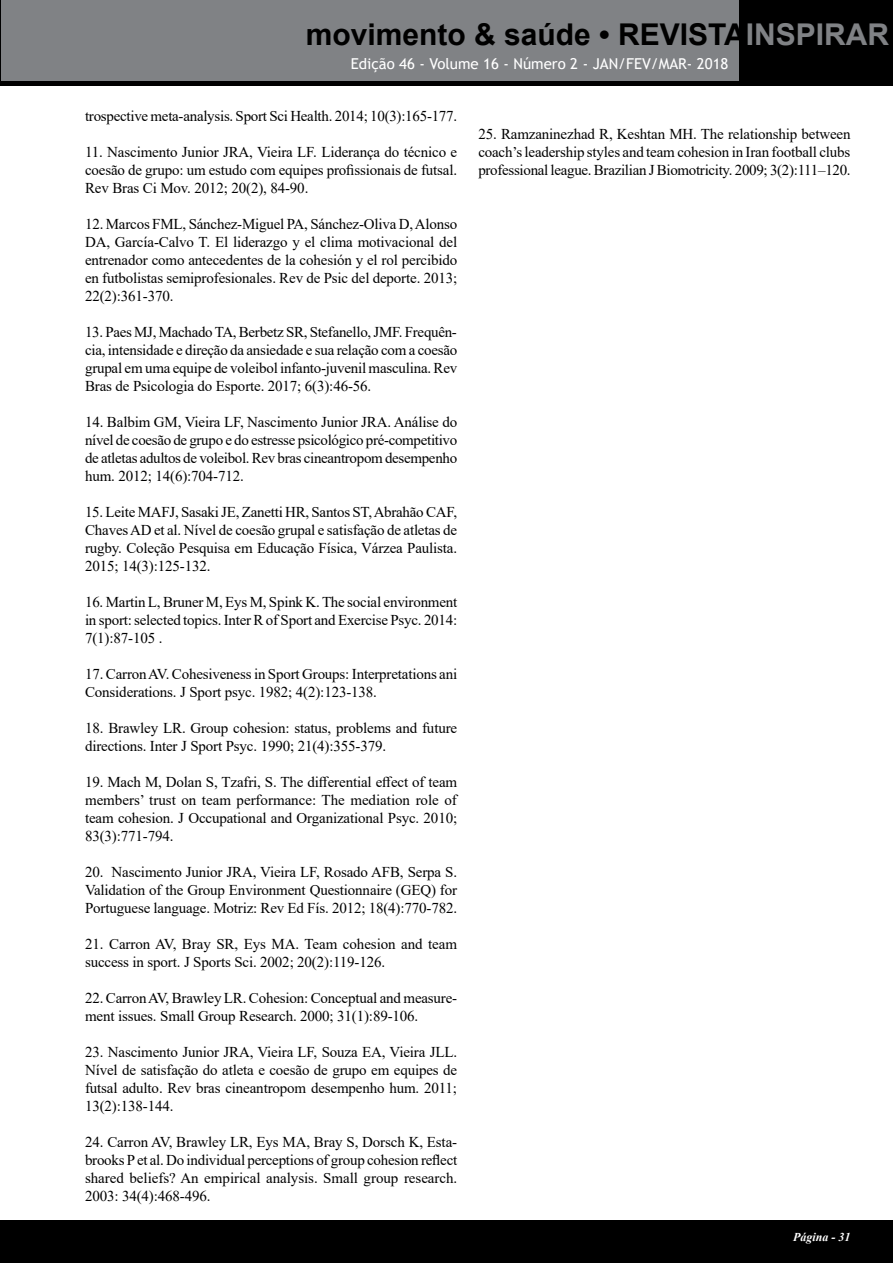
<style>
.page{position:relative;width:893px;height:1263px;background:#fff}
.page>*{position:absolute;margin:0;border:0;box-sizing:border-box;transform-origin:0 0}
.t1{font:700 30px "Arial";color:#000}
.t2{font:15px/18px "Times New Roman";letter-spacing:-.01em;color:#000;text-align:justify}
.t3{font:15px "Trebuchet MS";color:#fff}
.t4{font:italic 700 12px "Times New Roman";color:#fff}
.s1{color:#808285}
</style>
<div class="page">
<div style="left:0;top:1220px;width:893px;height:43px;background:#000"></div>
<div style="left:0;top:0;width:893px;height:85px;background:#000"></div>
<div style="left:2px;top:0;width:737px;height:80px;background:#808285"></div>
<h1 class="t1" style="left:306px;top:14px;width:585px">movimento &amp; saúde • REVISTA<span class="s1">INSPIRAR</span></h1>
<p class="t3" style="left:351px;top:55px;width:379px">Edição 46 - Volume 16 - Número 2 - JAN/FEV/MAR- 2018</p>
<p class="t2" style="left:85px;top:106px;width:374px">trospective meta-analysis. Sport Sci Health. 2014; 10(3):165-177.</p>
<p class="t2" style="left:85px;top:142px;width:374px">11. Nascimento Junior JRA, Vieira LF. Liderança do técnico e coesão de grupo: um estudo com equipes profissionais de futsal.<br>Rev Bras Ci Mov. 2012; 20(2), 84-90.</p>
<p class="t2" style="left:85px;top:214px;width:374px">12. Marcos FML, Sánchez-Miguel PA, Sánchez-Oliva D, Alonso DA, García-Calvo T. El liderazgo y el clima motivacional del entrenador como antecedentes de la cohesión y el rol percibido en futbolistas semiprofesionales. Rev de Psic del deporte. 2013; 22(2):361-370.</p>
<p class="t2" style="left:85px;top:322px;width:374px">13. Paes MJ, Machado TA, Berbetz SR, Stefanello, JMF. Frequên&shy;cia, intensidade e direção da ansiedade e sua relação com a coesão grupal em uma equipe de voleibol infanto-juvenil masculina. Rev Bras de Psicologia do Esporte. 2017; 6(3):46-56.</p>
<p class="t2" style="left:85px;top:412px;width:374px">14. Balbim GM, Vieira LF, Nascimento Junior JRA. Análise do nível de coesão de grupo e do estresse psicológico pré-competitivo de atletas adultos de voleibol. Rev bras cineantropom desempenho hum. 2012; 14(6):704-712.</p>
<p class="t2" style="left:85px;top:502px;width:374px">15. Leite MAFJ, Sasaki JE, Zanetti HR, Santos ST, Abrahão CAF, Chaves AD et al. Nível de coesão grupal e satisfação de atletas de rugby. Coleção Pesquisa em Educação Física, Várzea Paulista.<br>2015; 14(3):125-132.</p>
<p class="t2" style="left:85px;top:592px;width:374px">16. Martin L, Bruner M, Eys M, Spink K. The social environment in sport: selected topics. Inter R of Sport and Exercise Psyc. 2014:<br>7(1):87-105 .</p>
<p class="t2" style="left:85px;top:664px;width:374px">17. Carron AV. Cohesiveness in Sport Groups: Interpretations ani<br>Considerations. J Sport psyc. 1982; 4(2):123-138.</p>
<p class="t2" style="left:85px;top:718px;width:374px">18. Brawley LR. Group cohesion: status, problems and future directions. Inter J Sport Psyc. 1990; 21(4):355-379.</p>
<p class="t2" style="left:85px;top:772px;width:374px">19. Mach M, Dolan S, Tzafri, S. The differential effect of team members’ trust on team performance: The mediation role of team cohesion. J Occupational and Organizational Psyc. 2010; 83(3):771-794.</p>
<p class="t2" style="left:85px;top:862px;width:374px">20. Nascimento Junior JRA, Vieira LF, Rosado AFB, Serpa S.<br>Validation of the Group Environment Questionnaire (GEQ) for Portuguese language. Motriz: Rev Ed Fís. 2012; 18(4):770-782.</p>
<p class="t2" style="left:85px;top:934px;width:374px">21. Carron AV, Bray SR, Eys MA. Team cohesion and team success in sport. J Sports Sci. 2002; 20(2):119-126.</p>
<p class="t2" style="left:85px;top:988px;width:374px">22. Carron AV, Brawley LR. Cohesion: Conceptual and measure&shy;ment issues. Small Group Research. 2000; 31(1):89-106.</p>
<p class="t2" style="left:85px;top:1042px;width:374px">23. Nascimento Junior JRA, Vieira LF, Souza EA, Vieira JLL.<br>Nível de satisfação do atleta e coesão de grupo em equipes de futsal adulto. Rev bras cineantropom desempenho hum. 2011; 13(2):138-144.</p>
<p class="t2" style="left:85px;top:1132px;width:374px">24. Carron AV, Brawley LR, Eys MA, Bray S, Dorsch K, Esta&shy;brooks P et al. Do individual perceptions of group cohesion reflect shared beliefs? An empirical analysis. Small group research.<br>2003: 34(4):468-496.</p>
<p class="t2" style="left:478px;top:124px;width:374px">25. Ramzaninezhad R, Keshtan MH. The relationship between coach’s leadership styles and team cohesion in Iran football clubs professional league. Brazilian J Biomotricity. 2009; 3(2):111–120.</p>
<p class="t4" style="left:793px;top:1229px;width:59px">Página - 31</p>
</div>
